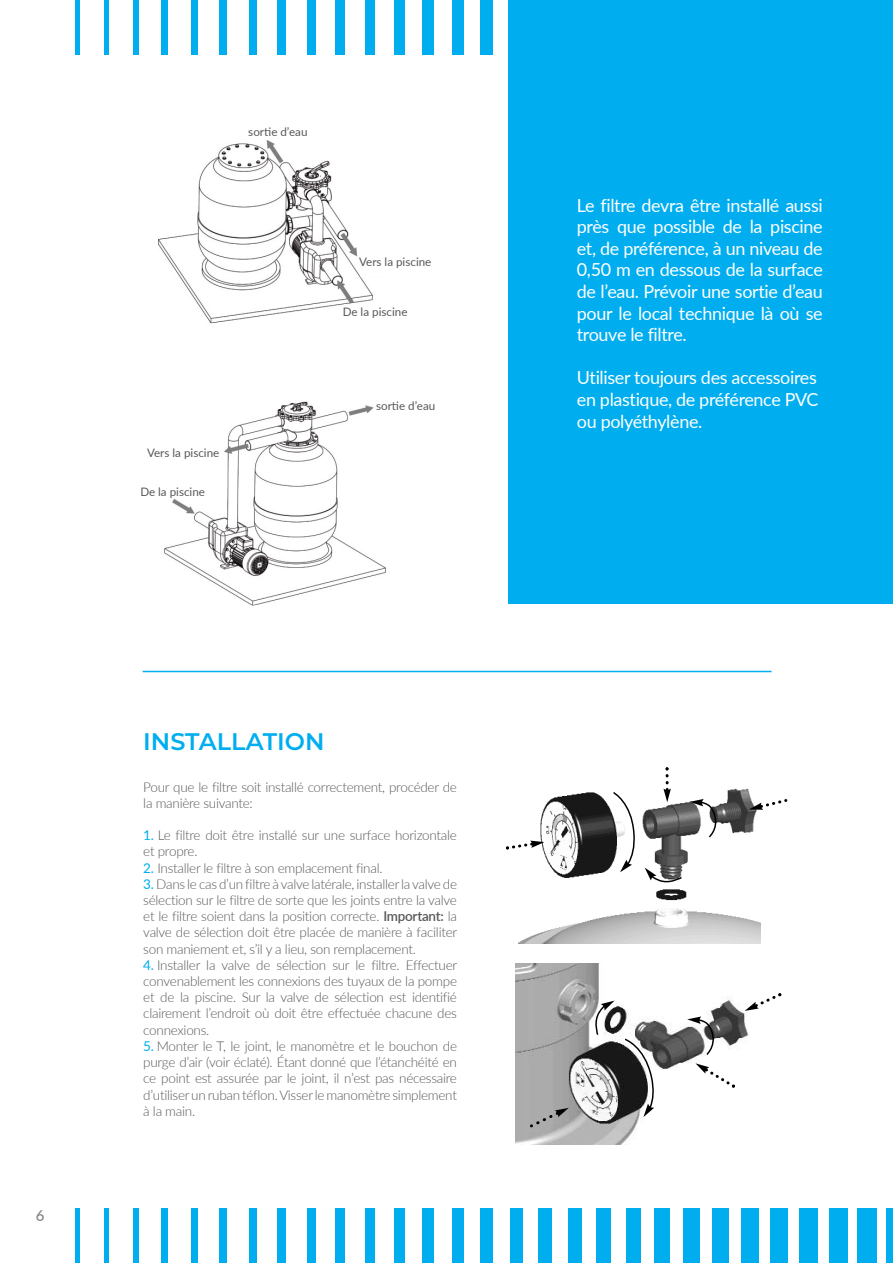
<style>
.page{position:relative;width:893px;height:1263px;background:#fff}
.page>*{position:absolute;margin:0;border:0;box-sizing:border-box;transform-origin:0 0}
.t1{font:600 24px "Montserrat";color:#00aeef}
.t2{font:18px/21.6px "Lato";letter-spacing:-.02em;color:#fff;text-align:justify}
.t3{font:500 15px "Lato";color:#808284}
.t4{font:300 13.5px/16.2px "Lato";letter-spacing:-.02em;color:#58585b;text-align:justify}
.t5{font:11.7px "Lato";color:#58585b}
.s1{font-weight:400;color:#00aeef}
.s2{font-weight:600}
</style>
<div class="page">
<img style="left:158px;top:140px;width:215px;height:184px">
<img style="left:164px;top:401px;width:222px;height:204px">
<div style="left:508px;top:0;width:385px;height:603px;background:#00aeef"></div>
<img style="left:516px;top:963px;width:233px;height:181px">
<svg style="left:624px;top:1038px;width:32px;height:79px"></svg>
<svg style="left:687px;top:1016px;width:34px;height:40px"></svg>
<svg style="left:593px;top:1000px;width:22px;height:36px"></svg>
<svg style="left:531px;top:1108px;width:38px;height:19px"></svg>
<svg style="left:745px;top:993px;width:36px;height:18px"></svg>
<svg style="left:695px;top:1063px;width:40px;height:25px"></svg>
<img style="left:518px;top:788px;width:242px;height:156px">
<svg style="left:612px;top:791px;width:25px;height:81px"></svg>
<svg style="left:690px;top:799px;width:34px;height:39px"></svg>
<svg style="left:645px;top:868px;width:38px;height:16px"></svg>
<svg style="left:506px;top:840px;width:38px;height:10px"></svg>
<svg style="left:749px;top:798px;width:38px;height:12px"></svg>
<svg style="left:663px;top:767px;width:8px;height:35px"></svg>
<hr style="left:143px;top:671px;width:628px;height:1px;background:#00aeef">
<hr style="left:75px;top:1209px;width:4px;height:54px;background:#00aeef">
<div style="left:104px;top:1209px;width:5px;height:54px;background:#00aeef"></div>
<div style="left:133px;top:1209px;width:5px;height:54px;background:#00aeef"></div>
<div style="left:162px;top:1209px;width:6px;height:54px;background:#00aeef"></div>
<div style="left:191px;top:1209px;width:6px;height:54px;background:#00aeef"></div>
<div style="left:220px;top:1209px;width:7px;height:54px;background:#00aeef"></div>
<div style="left:249px;top:1209px;width:8px;height:54px;background:#00aeef"></div>
<div style="left:278px;top:1209px;width:8px;height:54px;background:#00aeef"></div>
<div style="left:307px;top:1209px;width:9px;height:54px;background:#00aeef"></div>
<div style="left:336px;top:1209px;width:9px;height:54px;background:#00aeef"></div>
<div style="left:365px;top:1209px;width:10px;height:54px;background:#00aeef"></div>
<div style="left:394px;top:1209px;width:10px;height:54px;background:#00aeef"></div>
<div style="left:423px;top:1209px;width:11px;height:54px;background:#00aeef"></div>
<div style="left:452px;top:1209px;width:11px;height:54px;background:#00aeef"></div>
<div style="left:481px;top:1209px;width:12px;height:54px;background:#00aeef"></div>
<div style="left:510px;top:1209px;width:12px;height:54px;background:#00aeef"></div>
<div style="left:539px;top:1209px;width:13px;height:54px;background:#00aeef"></div>
<div style="left:568px;top:1209px;width:14px;height:54px;background:#00aeef"></div>
<div style="left:597px;top:1209px;width:14px;height:54px;background:#00aeef"></div>
<div style="left:626px;top:1209px;width:15px;height:54px;background:#00aeef"></div>
<div style="left:655px;top:1209px;width:15px;height:54px;background:#00aeef"></div>
<div style="left:684px;top:1209px;width:16px;height:54px;background:#00aeef"></div>
<div style="left:713px;top:1209px;width:16px;height:54px;background:#00aeef"></div>
<div style="left:742px;top:1209px;width:17px;height:54px;background:#00aeef"></div>
<div style="left:771px;top:1209px;width:17px;height:54px;background:#00aeef"></div>
<div style="left:799px;top:1209px;width:19px;height:54px;background:#00aeef"></div>
<div style="left:828px;top:1209px;width:19px;height:54px;background:#00aeef"></div>
<div style="left:857px;top:1209px;width:20px;height:54px;background:#00aeef"></div>
<div style="left:886px;top:1209px;width:7px;height:54px;background:#00aeef"></div>
<hr style="left:75px;top:0;width:4px;height:54px;background:#00aeef">
<div style="left:104px;top:0;width:5px;height:54px;background:#00aeef"></div>
<div style="left:133px;top:0;width:5px;height:54px;background:#00aeef"></div>
<div style="left:162px;top:0;width:6px;height:54px;background:#00aeef"></div>
<div style="left:191px;top:0;width:6px;height:54px;background:#00aeef"></div>
<div style="left:220px;top:0;width:7px;height:54px;background:#00aeef"></div>
<div style="left:249px;top:0;width:8px;height:54px;background:#00aeef"></div>
<div style="left:278px;top:0;width:8px;height:54px;background:#00aeef"></div>
<div style="left:307px;top:0;width:9px;height:54px;background:#00aeef"></div>
<div style="left:336px;top:0;width:9px;height:54px;background:#00aeef"></div>
<div style="left:365px;top:0;width:10px;height:54px;background:#00aeef"></div>
<div style="left:394px;top:0;width:10px;height:54px;background:#00aeef"></div>
<div style="left:423px;top:0;width:11px;height:54px;background:#00aeef"></div>
<div style="left:452px;top:0;width:11px;height:54px;background:#00aeef"></div>
<div style="left:481px;top:0;width:12px;height:54px;background:#00aeef"></div>
<p class="t3" style="left:36px;top:1205px;width:10px">6</p>
<p class="t5" style="left:248px;top:123px;width:61px">sortie d’eau</p>
<p class="t5" style="left:147px;top:444px;width:74px">Vers la piscine</p>
<p class="t5" style="left:140px;top:483px;width:66px">De la piscine</p>
<p class="t5" style="left:359px;top:254px;width:74px">Vers la piscine</p>
<p class="t5" style="left:343px;top:303px;width:66px">De la piscine</p>
<p class="t5" style="left:376px;top:397px;width:61px">sortie d’eau</p>
<h1 class="t1" style="left:143px;top:724px;width:183px">INSTALLATION</h1>
<p class="t4" style="left:143px;top:778px;width:315px">Pour que le filtre soit installé correctement, procéder de la manière suivante:</p>
<p class="t4" style="left:143px;top:827px;width:315px"><span class="s1">1.</span> Le filtre doit être installé sur une surface horizontale et propre.</p>
<p class="t4" style="left:143px;top:859px;width:241px"><span class="s1">2.</span> Installer le filtre à son emplacement final.</p>
<p class="t4" style="left:143px;top:875px;width:315px"><span class="s1">3.</span> Dans le cas d’un filtre à valve latérale, installer la valve de sélection sur le filtre de sorte que les joints entre la valve et le filtre soient dans la position correcte. <span class="s2">Important:</span> la valve de sélection doit être placée de manière à faciliter son maniement et, s’il y a lieu, son remplacement.</p>
<p class="t4" style="left:143px;top:956px;width:315px"><span class="s1">4.</span> Installer la valve de sélection sur le filtre. Effectuer convenablement les connexions des tuyaux de la pompe et de la piscine. Sur la valve de sélection est identifié clairement l’endroit où doit être effectuée chacune des connexions.</p>
<p class="t4" style="left:143px;top:1037px;width:315px"><span class="s1">5.</span> Monter le T, le joint, le manomètre et le bouchon de purge d’air (voir éclaté). Étant donné que l’étanchéité en ce point est assurée par le joint, il n’est pas nécessaire d’utiliser un ruban téflon. Visser le manomètre simplement à la main.</p>
<h2 class="t2" style="left:577px;top:193px;width:247px">Le filtre devra être installé aussi près que possible de la piscine et, de préférence, à un niveau de 0,50 m en dessous de la surface de l’eau. Prévoir une sortie d’eau pour le local technique là où se trouve le filtre.</h2>
<h2 class="t2" style="left:577px;top:366px;width:243px">Utiliser toujours des accessoires en plastique, de préférence PVC ou polyéthylène.</h2>
</div>
